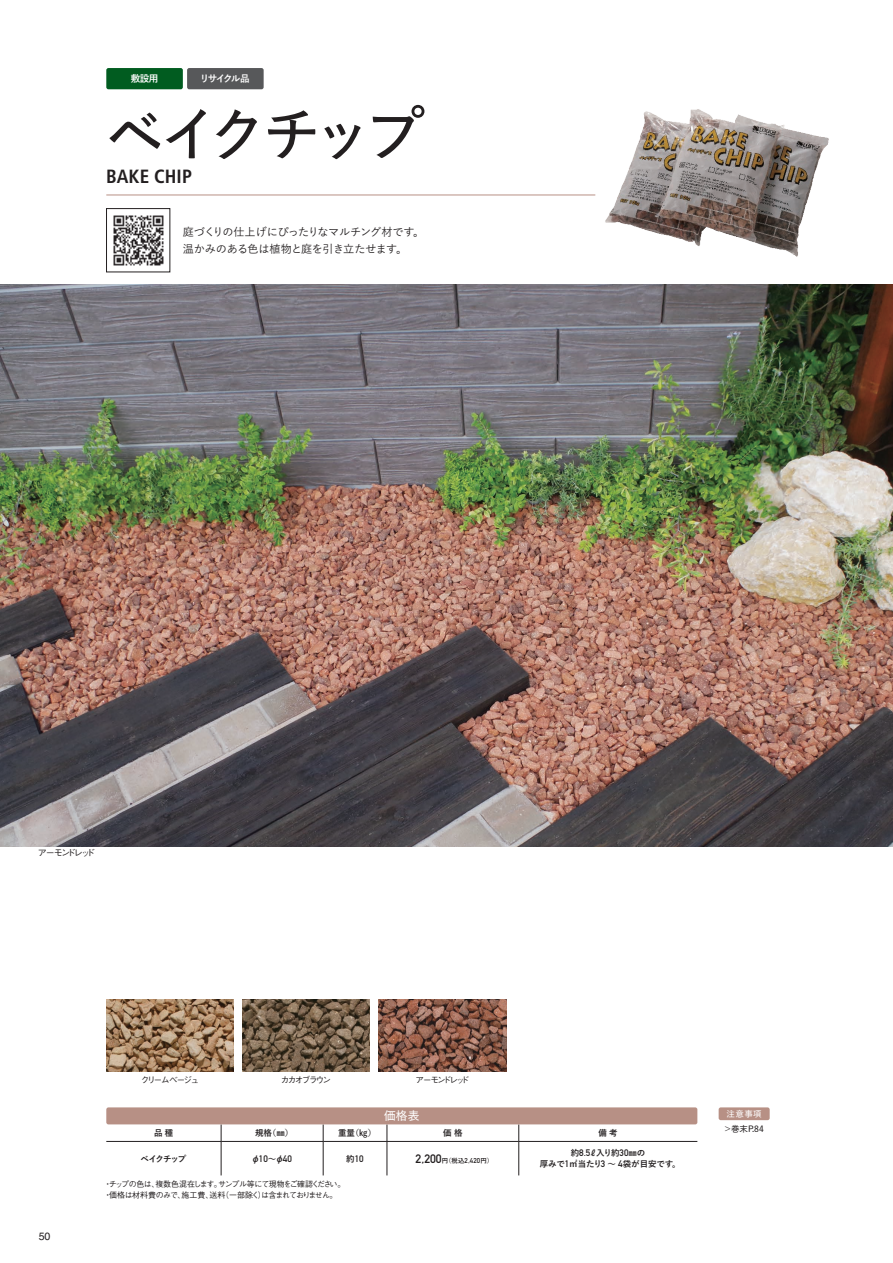
<style>
.page{position:relative;width:893px;height:1263px;background:#fff}
.page>*{position:absolute;margin:0;border:0;box-sizing:border-box;transform-origin:0 0}
.t1{font:600 59.55px "Yu Go Pr 6 N";letter-spacing:-.115em;color:#231f20}
.t2{font:700 condensed 19.2px "Frutiger LT Std";letter-spacing:.005em;color:#231f20}
.t3{font:600 11.7px "Yu Go Pr 6 N";color:#fff}
.t4{font:500 11.1px/17px "Yu Go Pr 6 N";letter-spacing:-.03em;color:#231f20}
.t5{font:10.65px "Helvetica LT Std";color:#231f20}
.t6{font:700 9.6px "Yu Go Pr 6 N";letter-spacing:-.165em;color:#fff}
.t7{font:9.3px "DIN Mittelschrift Std";color:#231f20}
.t8{font:500 9px "Gothic BBB Pro";letter-spacing:-.215em;color:#231f20}
.t9{font:700 8.55px/10.6px "Yu Go Pr 6 N";letter-spacing:-.025em;color:#231f20;text-align:center}
.t10{font:500 8.55px "Gothic BBB Pro";letter-spacing:-.155em;color:#231f20}
.t11{font:500 8.55px "Gothic BBB Pro";letter-spacing:-.215em;color:#231f20}
.t12{font:500 8.55px "Gothic BBB Pro";letter-spacing:-.19em;color:#231f20}
.t13{font:600 8.55px "Yu Go Pr 6 N";color:#231f20}
.t14{font:600 8.55px "Yu Go Pr 6 N";color:#fff}
.t15{font:500 7.95px/11.1px "Gothic BBB Pro";letter-spacing:-.07em;color:#231f20}
.t16{font:700 6.45px "Yu Go Pr 6 N";color:#231f20}
.s1{font-family:"Yu Go Pr 6 N";font-weight:700;font-size:8.55px}
.s2{font-family:"DIN Mittelschrift Std";font-weight:400;font-size:12.15px}
.s3{font-family:"DIN Mittelschrift Std";font-weight:400;font-size:7.05px}
.s4{font-family:"DIN Mittelschrift Std";font-weight:400;font-size:9.3px}
</style>
<div class="page">
<hr style="left:106px;top:195px;width:489px;height:1px;background:#b79085">
<div style="left:106px;top:68px;width:77px;height:21px;background:#015c20;border-radius:2px"></div>
<div style="left:187px;top:68px;width:77px;height:21px;background:#57585a;border-radius:2px"></div>
<img style="left:595px;top:109px;width:234px;height:148px">
<img style="left:113px;top:215px;width:51px;height:51px">
<div style="left:106px;top:208px;width:64px;height:64px;border:1px solid #231f20"></div>
<img style="left:0;top:285px;width:893px;height:561px">
<img style="left:378px;top:999px;width:128px;height:72px">
<img style="left:242px;top:999px;width:128px;height:72px">
<img style="left:106px;top:999px;width:128px;height:72px">
<svg style="left:221px;top:1124px;width:1px;height:17px"></svg>
<svg style="left:323px;top:1124px;width:1px;height:17px"></svg>
<svg style="left:387px;top:1124px;width:1px;height:17px"></svg>
<svg style="left:518px;top:1124px;width:1px;height:17px"></svg>
<hr style="left:106px;top:1141px;width:115px;height:1px;background:#231f20">
<hr style="left:221px;top:1141px;width:102px;height:1px;background:#231f20">
<hr style="left:221px;top:1141px;width:1px;height:34px;background:#231f20">
<hr style="left:323px;top:1141px;width:64px;height:1px;background:#231f20">
<hr style="left:387px;top:1141px;width:132px;height:1px;background:#231f20">
<hr style="left:519px;top:1141px;width:178px;height:1px;background:#231f20">
<hr style="left:323px;top:1141px;width:1px;height:34px;background:#231f20">
<hr style="left:387px;top:1141px;width:1px;height:34px;background:#231f20">
<hr style="left:518px;top:1141px;width:1px;height:34px;background:#231f20">
<div style="left:106px;top:1107px;width:591px;height:17px;background:#b79085;border-radius:2px"></div>
<div style="left:719px;top:1107px;width:51px;height:13px;background:#b79085;border-radius:2px"></div>
<p class="t6" style="left:131px;top:73px;width:29px">敷設用</p>
<p class="t6" style="left:200px;top:73px;width:52px">リサイクル品</p>
<h1 class="t1" style="left:105px;top:79px;width:322px">ベイクチップ</h1>
<h2 class="t2" style="left:106px;top:165px;width:87px">BAKE CHIP</h2>
<h3 class="t4" style="left:183px;top:222px;width:243px">庭づくりの仕上げにぴったりなマルチング材です。温かみのある色は植物と庭を引き立たせます。</h3>
<p class="t8" style="left:38px;top:846px;width:59px">アーモンドレッド</p>
<h3 class="t5" style="left:39px;top:1230px;width:13px">50</h3>
<p class="t10" style="left:141px;top:1073px;width:60px">クリームベージュ</p>
<p class="t12" style="left:281px;top:1073px;width:52px">カカオブラウン</p>
<p class="t11" style="left:415px;top:1073px;width:55px">アーモンドレッド</p>
<h3 class="t3" style="left:384px;top:1105px;width:37px">価格表</h3>
<p class="t14" style="left:726px;top:1106px;width:37px">注意事項</p>
<p class="t13" style="left:723px;top:1121px;width:42px">＞巻末P.84</p>
<p class="t9" style="left:154px;top:1128px;width:21px">品種</p>
<p class="t9" style="left:255px;top:1128px;width:40px">規格（㎜）</p>
<p class="t9" style="left:338px;top:1128px;width:40px">重量（㎏）</p>
<p class="t9" style="left:443px;top:1128px;width:21px">価格</p>
<p class="t9" style="left:598px;top:1128px;width:21px">備考</p>
<p class="t9" style="left:141px;top:1153px;width:47px">ベイクチップ</p>
<p class="t7" style="left:251px;top:1153px;width:42px"><span class="s1">φ</span>10<span class="s1">～φ</span>40</p>
<p class="t7" style="left:346px;top:1153px;width:19px"><span class="s1">約</span>10</p>
<p class="t16" style="left:416px;top:1157px;width:79px"><span class="s2">2,200</span>円（税込<span class="s3">2,420</span>円）</p>
<p class="t9" style="left:540px;top:1148px;width:142px">約<span class="s4">8.5</span>ℓ入り約<span class="s4">30</span>㎜の<br>厚みで<span class="s4">1</span>㎡当たり<span class="s4">3</span> ～ <span class="s4">4</span>袋が目安です。</p>
<p class="t15" style="left:104px;top:1177px;width:243px">・チップの色は、複数色混在します。サンプル等にて現物をご確認ください。・価格は材料費のみで、施工費、送料（一部除く）は含まれておりません。</p>
</div>
